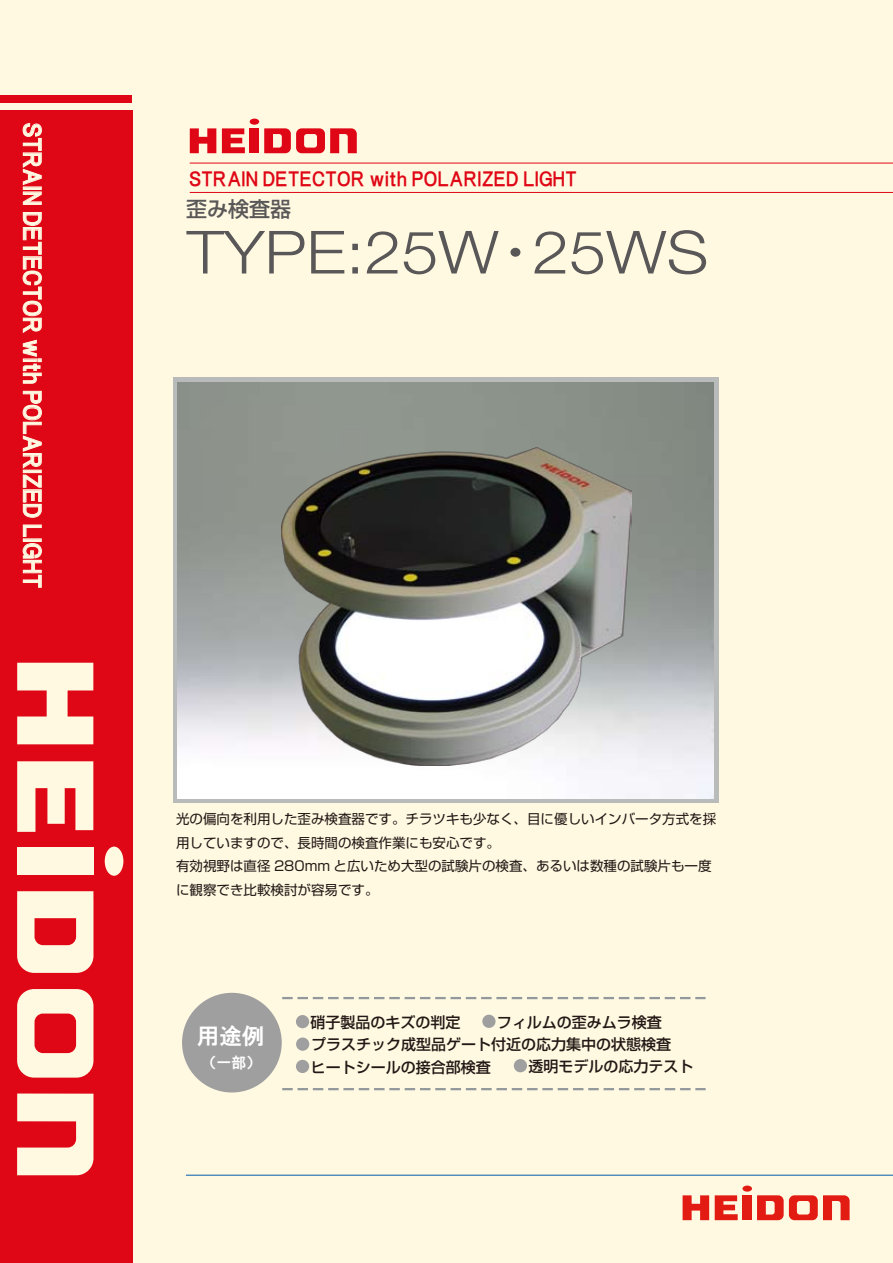
<style>
.page{position:relative;width:893px;height:1263px;background:#fff9e2}
.page>*{position:absolute;margin:0;border:0;box-sizing:border-box;transform-origin:0 0}
.t1{font:300 59.55px "Helvetica Neue LT Pro";color:#595757;scale:1.12 1}
.t2{font:22.5px "HGP Gothic E";color:#fff9e2;scale:.9 1}
.t3{font:22.5px "HG Gothic E";color:#fff}
.t4{font:500 21px "Shin Go Pro";color:#595757}
.t5{font:18.75px "HGP Gothic E";color:#df0615;scale:.9 1}
.t6{font:500 15px/22.4px "Shin Go Pro";color:#231815}
.t7{font:15px "HG Gothic E";color:#fff}
.t8{font:13.5px/23.7px "Shin Go Pro";color:#231815}
.s1{font-family:"Shin Go Pro";font-weight:400}
</style>
<div class="page">
<div style="left:0;top:110px;width:132px;height:1153px;background:#df0615"></div>
<svg style="left:683px;top:1195px;width:26px;height:25px"></svg>
<svg style="left:715px;top:1195px;width:23px;height:25px"></svg>
<div style="left:743px;top:1195px;width:9px;height:25px;background:#e21b13"></div>
<svg style="left:757px;top:1195px;width:93px;height:25px"></svg>
<div style="left:742px;top:1185px;width:10px;height:7px;background:#e21b13;border-radius:50%"></div>
<hr style="left:186px;top:1175px;width:707px;height:1px;background:#005bac">
<svg style="left:17px;top:663px;width:76px;height:81px"></svg>
<svg style="left:17px;top:761px;width:76px;height:71px"></svg>
<div style="left:17px;top:847px;width:76px;height:28px;background:#fff9e2"></div>
<svg style="left:17px;top:989px;width:76px;height:88px"></svg>
<svg style="left:17px;top:891px;width:76px;height:82px"></svg>
<svg style="left:17px;top:1093px;width:76px;height:82px"></svg>
<div style="left:105px;top:846px;width:18px;height:30px;background:#fff9e2;border-radius:50%"></div>
<div style="left:0;top:95px;width:132px;height:8px;background:#df0615"></div>
<div style="left:173px;top:378px;width:546px;height:425px;background:#b9baba"></div>
<div style="left:182px;top:993px;width:100px;height:99px;background:#9f9fa0;border-radius:50%"></div>
<div style="left:296px;top:1015px;width:13px;height:13px;background:#9f9fa0;border-radius:50%"></div>
<div style="left:296px;top:1037px;width:13px;height:14px;background:#9f9fa0;border-radius:50%"></div>
<div style="left:296px;top:1060px;width:13px;height:13px;background:#9f9fa0;border-radius:50%"></div>
<svg style="left:282px;top:1088px;width:424px;height:2px"></svg>
<svg style="left:282px;top:997px;width:424px;height:2px"></svg>
<svg style="left:22px;top:123px;width:20px;height:82px"></svg>
<svg style="left:22px;top:212px;width:20px;height:172px"></svg>
<svg style="left:22px;top:390px;width:20px;height:128px"></svg>
<svg style="left:22px;top:524px;width:20px;height:13px"></svg>
<div style="left:23px;top:538px;width:19px;height:4px;border:1px solid #fff9e2"></div>
<svg style="left:22px;top:543px;width:20px;height:45px"></svg>
<svg style="left:190px;top:128px;width:26px;height:25px"></svg>
<svg style="left:222px;top:128px;width:23px;height:25px"></svg>
<div style="left:250px;top:128px;width:9px;height:25px;background:#df0615"></div>
<svg style="left:264px;top:128px;width:93px;height:25px"></svg>
<div style="left:250px;top:119px;width:9px;height:6px;background:#df0615;border-radius:50%"></div>
<div style="left:482px;top:1015px;width:14px;height:13px;background:#9f9fa0;border-radius:50%"></div>
<div style="left:514px;top:1059px;width:13px;height:13px;background:#9f9fa0;border-radius:50%"></div>
<img style="left:177px;top:382px;width:536px;height:416px">
<hr style="left:190px;top:192px;width:703px;height:1px;background:#df0615">
<hr style="left:190px;top:163px;width:703px;height:1px;background:#df0615">
<img style="left:282px;top:447px;width:349px;height:318px">
<p class="t2" style="left:43px;top:123px;width:519px;rotate:90deg">ＳＴＲＡＩＮＤＥＴＥＣＴＯＲｗｉｔｈＰＯＬＡＲＩＺＥＤＬＩＧＨＴ</p>
<p class="t5" style="left:189px;top:170px;width:433px">ＳＴＲＡＩＮＤＥＴＥＣＴＯＲｗｉｔｈＰＯＬＡＲＩＺＥＤＬＩＧＨＴ</p>
<p class="t4" style="left:186px;top:192px;width:106px">歪み検査器</p>
<p class="t1" style="left:187px;top:216px;width:467px">TYPE:25W<span class="s1">･</span>25WS</p>
<p class="t8" style="left:176px;top:805px;width:541px">光の偏向を利用した歪み検査器です。チラツキも少なく、目に優しいインバータ方式を採用していますので、長時間の検査作業にも安心です。<br>有効視野は直径 280mm と広いため大型の試験片の検査、あるいは数種の試験片も一度に観察でき比較検討が容易です。</p>
<p class="t3" style="left:197px;top:1025px;width:69px">用途例</p>
<p class="t7" style="left:201px;top:1055px;width:62px">（一部）</p>
<p class="t6" style="left:497px;top:1009px;width:166px">フィルムの歪みムラ検査</p>
<p class="t6" style="left:528px;top:1053px;width:166px">透明モデルの応力テスト</p>
<p class="t6" style="left:311px;top:1009px;width:362px">硝子製品のキズの判定<br>プラスチック成型品ゲート付近の応力集中の状態検査ヒートシールの接合部検査</p>
</div>
